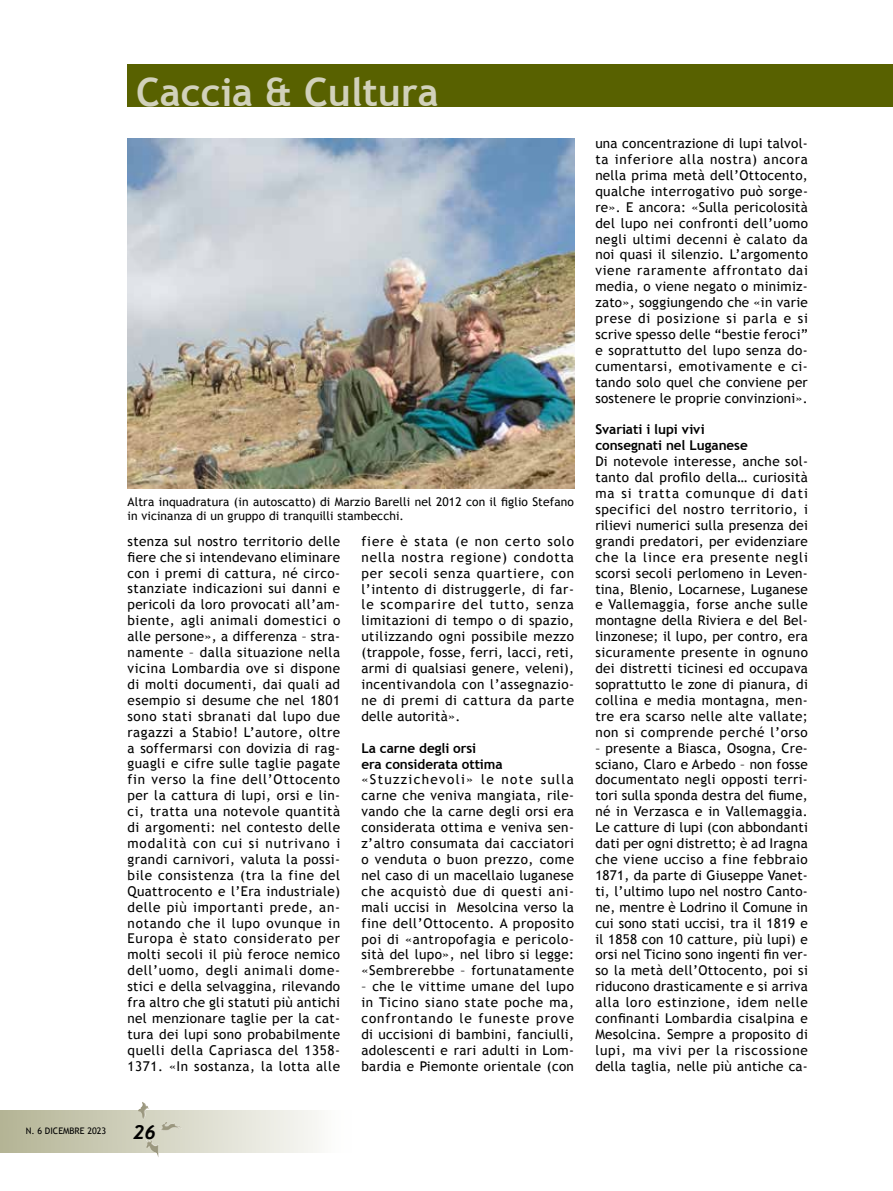
<style>
.page{position:relative;width:893px;height:1191px;background:#fff}
.page>*{position:absolute;margin:0;border:0;box-sizing:border-box;transform-origin:0 0}
.t1{font:700 39px "Trebuchet MS";color:#d1d1bb}
.t2{font:italic 700 19.5px "Trebuchet";color:#000}
.t3{font:13.5px/15.9px "Trebuchet MS";letter-spacing:.03em;color:#000;text-align:justify}
.t4{font:700 13.5px/15.9px "Trebuchet MS";letter-spacing:-.005em;color:#000}
.t5{font:12px/13.5px "Trebuchet MS";letter-spacing:.01em;color:#000}
.t6{font:9px "Trebuchet MS";color:#000}
</style>
<div class="page">
<div style="left:128px;top:64px;width:765px;height:42px;background:#586100"></div>
<img style="left:128px;top:138px;width:446px;height:350px">
<div style="left:0;top:1110px;width:353px;height:42px;background:linear-gradient(to right,#b3b394,#fefefe)"></div>
<img style="left:138px;top:1102px;width:44px;height:29px">
<h1 class="t1" style="left:136px;top:68px;width:304px">Caccia &amp; Cultura</h1>
<p class="t5" style="left:128px;top:495px;width:448px">Altra inquadratura (in autoscatto) di Marzio Barelli nel 2012 con il figlio Stefano in vicinanza di un gruppo di tranquilli stambecchi.</p>
<p class="t3" style="left:128px;top:533px;width:214px">stenza sul nostro territorio delle fiere che si intendevano eliminare con i premi di cattura, né circo&shy;stanziate indicazioni sui danni e pericoli da loro provocati all’am&shy;biente, agli animali domestici o alle persone», a differenza – stra&shy;namente – dalla situazione nella vicina Lombardia ove si dispone di molti documenti, dai quali ad esempio si desume che nel 1801 sono stati sbranati dal lupo due ragazzi a Stabio! L’autore, oltre a soffermarsi con dovizia di rag&shy;guagli e cifre sulle taglie pagate fin verso la fine dell’Ottocento per la cattura di lupi, orsi e lin&shy;ci, tratta una notevole quantità di argomenti: nel contesto delle modalità con cui si nutrivano i grandi carnivori, valuta la possi&shy;bile consistenza (tra la fine del Quattrocento e l’Era industriale) delle più importanti prede, an&shy;notando che il lupo ovunque in Europa è stato considerato per molti secoli il più feroce nemico dell’uomo, degli animali dome&shy;stici e della selvaggina, rilevando fra altro che gli statuti più antichi nel menzionare taglie per la cat&shy;tura dei lupi sono probabilmente quelli della Capriasca del 1358- 1371. «In sostanza, la lotta alle</p>
<p class="t3" style="left:361px;top:533px;width:214px">fiere è stata (e non certo solo nella nostra regione) condotta per secoli senza quartiere, con l’intento di distruggerle, di far&shy;le scomparire del tutto, senza limitazioni di tempo o di spazio, utilizzando ogni possibile mezzo (trappole, fosse, ferri, lacci, reti, armi di qualsiasi genere, veleni), incentivandola con l’assegnazio&shy;ne di premi di cattura da parte delle autorità».</p>
<p class="t4" style="left:361px;top:740px;width:143px">La carne degli orsi<br>era considerata ottima</p>
<p class="t3" style="left:361px;top:772px;width:214px">«Stuzzichevoli» le note sulla carne che veniva mangiata, rile&shy;vando che la carne degli orsi era considerata ottima e veniva sen&shy;z’altro consumata dai cacciatori o venduta o buon prezzo, come nel caso di un macellaio luganese che acquistò due di questi ani&shy;mali uccisi in Mesolcina verso la fine dell’Ottocento. A proposito poi di «antropofagia e pericolo&shy;sità del lupo», nel libro si legge: «Sembrerebbe – fortunatamente</p>
<p class="t3" style="left:361px;top:978px;width:214px">– che le vittime umane del lupo in Ticino siano state poche ma, confrontando le funeste prove di uccisioni di bambini, fanciulli, adolescenti e rari adulti in Lom&shy;bardia e Piemonte orientale (con</p>
<p class="t6" style="left:26px;top:1125px;width:82px">N. 6 DICEMBRE 2023</p>
<h2 class="t2" style="left:133px;top:1119px;width:24px">26</h2>
<p class="t3" style="left:595px;top:136px;width:214px">una concentrazione di lupi talvol&shy;ta inferiore alla nostra) ancora nella prima metà dell’Ottocento, qualche interrogativo può sorge&shy;re». E ancora: «Sulla pericolosità del lupo nei confronti dell’uomo negli ultimi decenni è calato da noi quasi il silenzio. L’argomento viene raramente affrontato dai media, o viene negato o minimiz&shy;zato», soggiungendo che «in varie prese di posizione si parla e si scrive spesso delle “bestie feroci” e soprattutto del lupo senza do&shy;cumentarsi, emotivamente e ci&shy;tando solo quel che conviene per sostenere le proprie convinzioni».</p>
<p class="t4" style="left:595px;top:422px;width:154px">Svariati i lupi vivi consegnati nel Luganese</p>
<p class="t3" style="left:595px;top:454px;width:214px">Di notevole interesse, anche sol&shy;tanto dal profilo della… curiosità ma si tratta comunque di dati specifici del nostro territorio, i rilievi numerici sulla presenza dei grandi predatori, per evidenziare che la lince era presente negli scorsi secoli perlomeno in Leven&shy;tina, Blenio, Locarnese, Luganese e Vallemaggia, forse anche sulle montagne della Riviera e del Bel&shy;linzonese; il lupo, per contro, era sicuramente presente in ognuno dei distretti ticinesi ed occupava soprattutto le zone di pianura, di collina e media montagna, men&shy;tre era scarso nelle alte vallate; non si comprende perché l’orso</p>
<p class="t3" style="left:595px;top:740px;width:214px">– presente a Biasca, Osogna, Cre&shy;sciano, Claro e Arbedo – non fosse documentato negli opposti terri&shy;tori sulla sponda destra del fiume, né in Verzasca e in Vallemaggia.<br>Le catture di lupi (con abbondanti dati per ogni distretto; è ad Iragna che viene ucciso a fine febbraio 1871, da parte di Giuseppe Vanet&shy;ti, l’ultimo lupo nel nostro Canto&shy;ne, mentre è Lodrino il Comune in cui sono stati uccisi, tra il 1819 e il 1858 con 10 catture, più lupi) e orsi nel Ticino sono ingenti fin ver&shy;so la metà dell’Ottocento, poi si riducono drasticamente e si arriva alla loro estinzione, idem nelle confinanti Lombardia cisalpina e Mesolcina. Sempre a proposito di lupi, ma vivi per la riscossione della taglia, nelle più antiche ca-</p>
</div>
